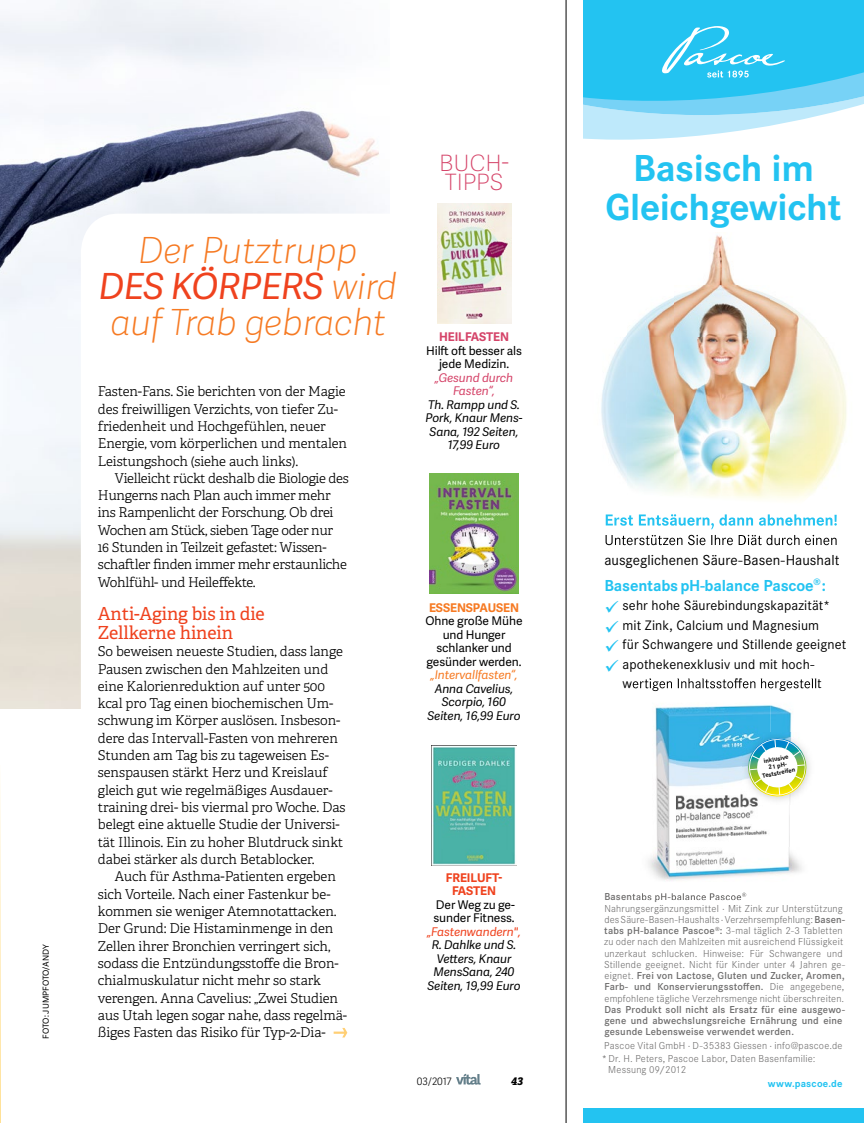
<style>
.page{position:relative;width:864px;height:1123px;background:#fff}
.page>*{position:absolute;margin:0;border:0;box-sizing:border-box;transform-origin:0 0}
.t1{font:700 39px/39px "Corporate S Pro";letter-spacing:-.01em;color:#23c3f1;text-align:center}
.t2{font:italic 100 36px/36px "Adelle Sans";letter-spacing:-.005em;color:#f67a23;text-align:center}
.t3{font:100 22.5px/19.5px "Adelle Sans";letter-spacing:-.01em;color:#d54469}
.t4{font:18px/18.9px "Adelle";letter-spacing:-.005em;color:#ef421e}
.t5{font:700 16.5px "Corporate S Pro";letter-spacing:-.01em;color:#23c3f1}
.t6{font:15px "Corporate S Pro";letter-spacing:.005em;color:#000}
.t7{font:14.25px "Corporate S Pro";letter-spacing:.005em;color:#000}
.t8{font:300 13.5px/17.2px "Adelle";letter-spacing:-.005em;color:#000}
.t9{font:italic 12px/13.5px "Adelle Sans";letter-spacing:-.005em;color:#000;text-align:center}
.t10{font:12px/13.5px "Adelle Sans";letter-spacing:-.005em;color:#000;text-align:center}
.t11{font:italic 12px/13.5px "Adelle Sans";letter-spacing:-.01em;color:#d54469;text-align:center}
.t12{font:italic 12px "Adelle Sans";letter-spacing:-.01em;color:#f67a23}
.t13{font:italic 12px "Adelle Sans";letter-spacing:-.01em;color:#ef421e}
.t14{font:700 12px/13.5px "Adelle Sans";letter-spacing:-.005em;color:#ef421e;text-align:center}
.t15{font:700 12px "Adelle Sans";letter-spacing:-.005em;color:#f67a23}
.t16{font:700 12px "Adelle Sans";letter-spacing:-.005em;color:#d54469}
.t17{font:300 10.5px/11.2px "Corporate S Pro";letter-spacing:.02em;color:#6d6c6c}
.t18{font:600 10.5px/11.2px "Corporate S Pro";letter-spacing:.015em;color:#6d6c6c}
.t19{font:700 10.5px "Corporate S Pro";letter-spacing:.015em;color:#23c3f1}
.t20{font:italic 800 10.5px "Adelle";color:#000}
.t21{font:300 10.2px "Adelle Sans";color:#000}
.t22{font:8.25px "Adelle Sans";letter-spacing:.01em;color:#000}
.t23{font:700 6.45px/7.1px "Corporate S Pro";color:#000;text-align:center}
.s1{font-weight:400;color:#ef421e}
.s2{color:#23c3f1}
.s3{font-weight:600}
</style>
<div class="page">
<img style="left:429px;top:473px;width:89px;height:121px">
<img style="left:431px;top:745px;width:85px;height:120px">
<img style="left:0;top:0;width:379px;height:708px">
<svg style="left:81px;top:214px;width:298px;height:824px"></svg>
<img style="left:437px;top:204px;width:74px;height:119px">
<svg style="left:456px;top:1073px;width:24px;height:11px"></svg>
<svg style="left:333px;top:1027px;width:14px;height:10px"></svg>
<hr style="left:565px;top:0;width:1px;height:1123px;background:#000">
<svg style="left:0;top:765px;width:1px;height:358px"></svg>
<div style="left:583px;top:1108px;width:280px;height:15px;background:#23c3f1"></div>
<div style="left:583px;top:0;width:280px;height:35px;background:#23c3f1"></div>
<svg style="left:583px;top:26px;width:280px;height:114px"></svg>
<img style="left:655px;top:691px;width:137px;height:52px">
<img style="left:655px;top:743px;width:86px;height:52px">
<img style="left:656px;top:795px;width:134px;height:52px">
<img style="left:648px;top:847px;width:75px;height:34px">
<img style="left:723px;top:847px;width:79px;height:51px">
<img style="left:630px;top:893px;width:110px;height:6px">
<svg style="left:741px;top:892px;width:5px;height:4px"></svg>
<img style="left:630px;top:680px;width:187px;height:11px">
<img style="left:741px;top:732px;width:69px;height:72px">
<img style="left:747px;top:737px;width:59px;height:60px">
<img style="left:601px;top:235px;width:246px;height:311px">
<img style="left:605px;top:514px;width:231px;height:15px">
<img style="left:605px;top:535px;width:231px;height:10px">
<p class="t22" style="left:40px;top:1038px;width:96px;rotate:-90deg">FOTO: JUMPFOTO/ANDY</p>
<h2 class="t2" style="left:99px;top:231px;width:299px">Der Putztrupp<br><span class="s1">DES KÖRPERS</span> wird auf Trab gebracht</h2>
<p class="t8" style="left:98px;top:383px;width:250px">Fasten-Fans. Sie berichten von der Magie des freiwilligen Verzichts, von tiefer Zu&shy;friedenheit und Hochgefühlen, neuer Energie, vom körperlichen und mentalen Leistungshoch (siehe auch links).</p>
<p class="t8" style="left:98px;top:469px;width:252px;text-indent:17px">Vielleicht rückt deshalb die Biologie des Hungerns nach Plan auch immer mehr ins Rampenlicht der Forschung. Ob drei Wochen am Stück, sieben Tage oder nur<br>16 Stunden in Teilzeit gefastet: Wissen&shy;schaftler finden immer mehr erstaunliche Wohlfühl- und Heileffekte.</p>
<h3 class="t4" style="left:98px;top:604px;width:168px">Anti-Aging bis in die<br>Zellkerne hinein</h3>
<p class="t8" style="left:98px;top:643px;width:249px">So beweisen neueste Studien, dass lange Pausen zwischen den Mahlzeiten und eine Kalorienreduktion auf unter 500 kcal pro Tag einen biochemischen Um&shy;schwung im Körper auslösen. Insbeson&shy;dere das Intervall-Fasten von mehreren Stunden am Tag bis zu tageweisen Es&shy;senspausen stärkt Herz und Kreislauf gleich gut wie regelmäßiges Ausdauer&shy;training drei- bis viermal pro Woche. Das belegt eine aktuelle Studie der Universi&shy;tät Illinois. Ein zu hoher Blutdruck sinkt dabei stärker als durch Betablocker.</p>
<p class="t8" style="left:98px;top:868px;width:250px;text-indent:17px">Auch für Asthma-Patienten ergeben sich Vorteile. Nach einer Fastenkur be&shy;kommen sie weniger Atemnotattacken.<br>Der Grund: Die Histaminmenge in den Zellen ihrer Bronchien verringert sich, sodass die Entzündungsstoffe die Bron&shy;chialmuskulatur nicht mehr so stark verengen. Anna Cavelius: „Zwei Studien aus Utah legen sogar nahe, dass regelmä&shy;ßiges Fasten das Risiko für Typ-2-Dia-</p>
<h3 class="t3" style="left:439px;top:152px;width:71px">BUCH-<br>TIPPS</h3>
<p class="t16" style="left:439px;top:328px;width:71px">HEILFASTEN</p>
<p class="t10" style="left:426px;top:343px;width:97px">Hilft oft besser als jede Medizin.</p>
<p class="t11" style="left:434px;top:370px;width:80px">„Gesund durch<br>Fasten“,</p>
<p class="t9" style="left:425px;top:397px;width:99px">Th. Rampp und S.<br>Pork, Knaur Mens-<br>Sana, 192 Seiten,<br>17,99 Euro</p>
<p class="t15" style="left:429px;top:598px;width:91px">ESSENSPAUSEN</p>
<p class="t10" style="left:425px;top:613px;width:99px">Ohne große Mühe und Hunger schlanker und gesünder werden.</p>
<p class="t12" style="left:430px;top:666px;width:89px">„Intervallfasten“,</p>
<p class="t9" style="left:427px;top:681px;width:95px">Anna Cavelius,<br>Scorpio, 160<br>Seiten, 16,99 Euro</p>
<p class="t14" style="left:445px;top:870px;width:58px">FREILUFT-<br>FASTEN</p>
<p class="t10" style="left:433px;top:897px;width:83px;text-align:left">Der Weg zu ge&shy;sunder Fitness.</p>
<p class="t13" style="left:427px;top:922px;width:95px">„Fastenwandern",</p>
<p class="t9" style="left:427px;top:937px;width:95px">R. Dahlke und S.<br>Vetters, Knaur<br>MensSana, 240<br>Seiten, 19,99 Euro</p>
<p class="t21" style="left:416px;top:1073px;width:36px">03/2017</p>
<p class="t20" style="left:510px;top:1074px;width:14px">43</p>
<h1 class="t1" style="left:605px;top:145px;width:237px">Basisch im<br>Gleichgewicht</h1>
<p class="t6" style="left:604px;top:548px;width:236px">ausgeglichenen Säure-Basen-Haushalt</p>
<p class="t5" style="left:604px;top:572px;width:223px">BasentabspH-balance Pascoe<sup>®</sup> :</p>
<p class="t7" style="left:604px;top:595px;width:227px"><span class="s2">✓</span> sehr hohe Säurebindungskapazität*</p>
<p class="t7" style="left:604px;top:614px;width:216px"><span class="s2">✓</span> mit Zink, Calcium und Magnesium</p>
<p class="t7" style="left:604px;top:634px;width:243px"><span class="s2">✓</span> für Schwangere und Stillende geeignet</p>
<p class="t7" style="left:604px;top:653px;width:211px"><span class="s2">✓</span> apothekenexklusiv und mit hoch-</p>
<p class="t23" style="left:758px;top:758px;width:35px;rotate:-11deg">inklusive<br>21 pH-<br>Teststreifen</p>
<p class="t17" style="left:603px;top:901px;width:242px">Nahrungsergänzungsmittel · Mit Zink zur Unterstützung des Säure-Basen-Haushalts · Verzehrsempfehlung: <span class="s3">Basen&shy;tabs pH-balance Pascoe</span><sup>®</sup><span class="s3">:</span> 3-mal täglich 2-3 Tabletten zu oder nach den Mahlzeiten mit ausreichend Flüssigkeit unzerkaut schlucken. Hinweise: Für Schwangere und Stillende geeignet. Nicht für Kinder unter 4 Jahren ge&shy;eignet. <span class="s3">Frei von Lactose, Gluten und Zucker, Aromen, Farb- und Konservierungsstoffen.</span> Die angegebene, empfohlene tägliche Verzehrsmenge nicht überschreiten.</p>
<p class="t18" style="left:604px;top:1003px;width:242px">Das Produkt soll nicht als Ersatz für eine ausgewo&shy;gene und abwechslungsreiche Ernährung und eine gesunde Lebensweise verwendet werden.</p>
<p class="t17" style="left:601px;top:1037px;width:242px;line-height:13.4px">Pascoe Vital GmbH · D-35383 Giessen · info@pascoe.de * Dr. H. Peters, Pascoe Labor, Daten Basenfamilie:</p>
<p class="t17" style="left:608px;top:1063px;width:79px">Messung 09/2012</p>
<p class="t19" style="left:767px;top:1074px;width:76px">www.pascoe.de</p>
</div>
